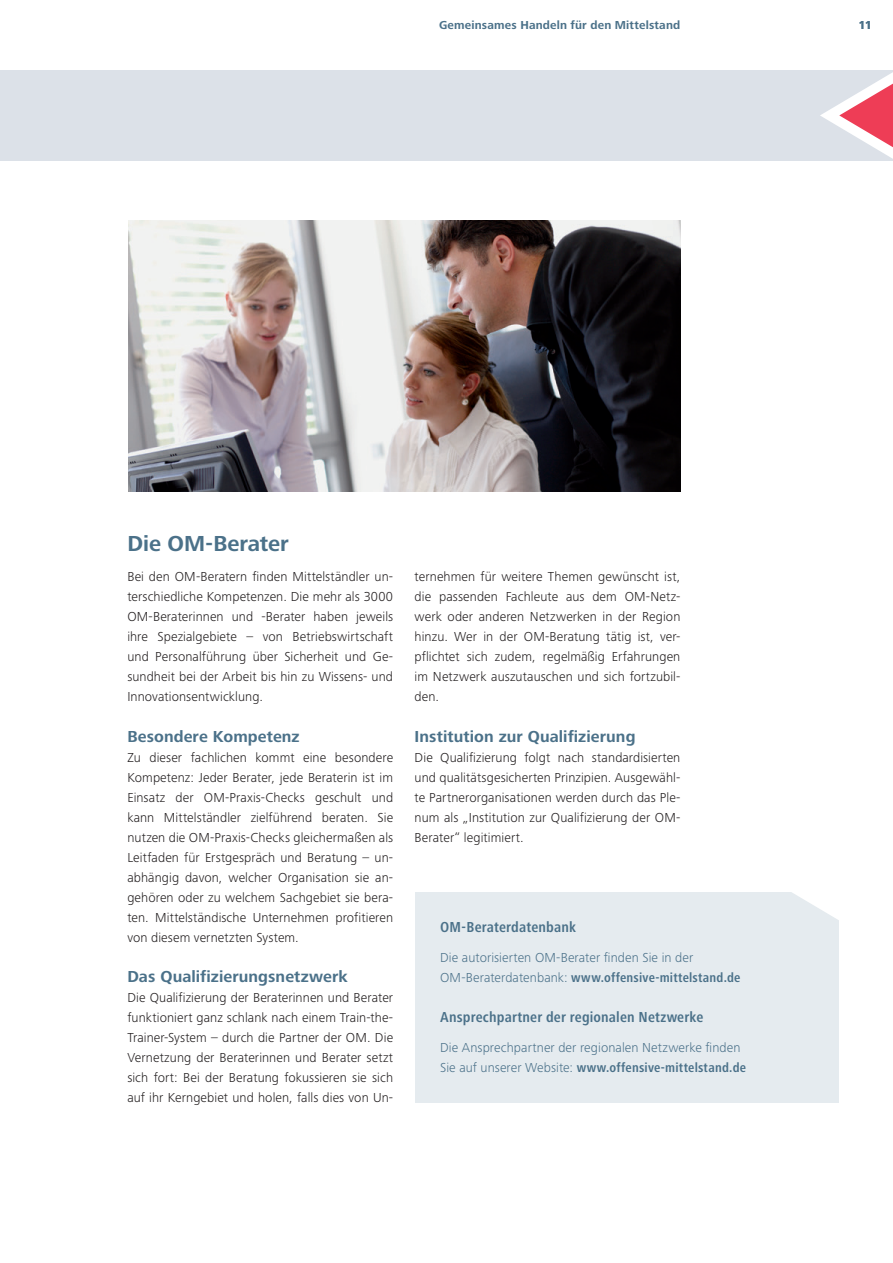
<style>
.page{position:relative;width:893px;height:1263px;background:#fff}
.page>*{position:absolute;margin:0;border:0;box-sizing:border-box;transform-origin:0 0}
.t1{font:700 22.5px "Frutiger Next Pro";letter-spacing:-.005em;color:#4b7189}
.t2{font:700 16.5px "Frutiger Next Pro";letter-spacing:.005em;color:#4b7189}
.t3{font:700 condensed 15px "Frutiger Next Pro";letter-spacing:.01em;color:#4b7189}
.t4{font:300 13.5px/20.1px "Frutiger Next Pro";letter-spacing:.01em;color:#231f20;text-align:justify}
.t5{font:300 13.5px/20.1px "Frutiger Next Pro";letter-spacing:.01em;color:#4b7189}
.t6{font:700 12px "Frutiger Next Pro";letter-spacing:.015em;color:#4b7189}
.s1{font-weight:700;font-stretch:condensed}
</style>
<div class="page">
<img style="left:129px;top:220px;width:551px;height:271px">
<div style="left:415px;top:892px;width:424px;height:210px;background:#e5ebef"></div>
<svg style="left:792px;top:892px;width:47px;height:28px"></svg>
<div style="left:0;top:70px;width:893px;height:90px;background:#dce1e8"></div>
<svg style="left:820px;top:72px;width:73px;height:87px"></svg>
<p class="t6" style="left:439px;top:18px;width:243px">Gemeinsames Handeln für den Mittelstand</p>
<p class="t6" style="left:858px;top:18px;width:15px">11</p>
<h1 class="t1" style="left:127px;top:531px;width:163px">Die OM-Berater</h1>
<p class="t4" style="left:127px;top:567px;width:267px">Bei den OM-Beratern finden Mittelständler un&shy;terschiedliche Kompetenzen. Die mehr als 3000<br>OM-Beraterinnen und -Berater haben jeweils ihre Spezialgebiete – von Betriebswirtschaft und Personalführung über Sicherheit und Ge&shy;sundheit bei der Arbeit bis hin zu Wissens- und Innovationsentwicklung.</p>
<p class="t2" style="left:127px;top:727px;width:174px">Besondere Kompetenz</p>
<p class="t4" style="left:127px;top:747px;width:267px">Zu dieser fachlichen kommt eine besondere Kompetenz: Jeder Berater, jede Beraterin ist im Einsatz der OM-Praxis-Checks geschult und kann Mittelständler zielführend beraten. Sie nutzen die OM-Praxis-Checks gleichermaßen als Leitfaden für Erstgespräch und Beratung – un&shy;abhängig davon, welcher Organisation sie an&shy;gehören oder zu welchem Sachgebiet sie bera&shy;ten. Mittelständische Unternehmen profitieren von diesem vernetzten System.</p>
<p class="t2" style="left:127px;top:967px;width:222px">Das Qualifizierungsnetzwerk</p>
<p class="t4" style="left:127px;top:987px;width:267px">Die Qualifizierung der Beraterinnen und Berater funktioniert ganz schlank nach einem Train-the-Trainer-System – durch die Partner der OM. Die Vernetzung der Beraterinnen und Berater setzt sich fort: Bei der Beratung fokussieren sie sich auf ihr Kerngebiet und holen, falls dies von Un-</p>
<p class="t4" style="left:415px;top:567px;width:267px">ternehmen für weitere Themen gewünscht ist, die passenden Fachleute aus dem OM-Netz&shy;werk oder anderen Netzwerken in der Region hinzu. Wer in der OM-Beratung tätig ist, ver&shy;pflichtet sich zudem, regelmäßig Erfahrungen im Netzwerk auszutauschen und sich fortzubil&shy;den.</p>
<p class="t2" style="left:415px;top:727px;width:222px">Institution zur Qualifizierung</p>
<p class="t4" style="left:415px;top:747px;width:267px">Die Qualifizierung folgt nach standardisierten und qualitätsgesicherten Prinzipien. Ausgewähl&shy;te Partnerorganisationen werden durch das Ple&shy;num als „Institution zur Qualifizierung der OM-Berater“ legitimiert.</p>
<p class="t3" style="left:440px;top:918px;width:137px">OM-Beraterdatenbank</p>
<p class="t5" style="left:440px;top:947px;width:302px">Die autorisierten OM-Berater finden Sie in der<br>OM-Beraterdatenbank: <span class="s1">www.offensive-mittelstand.de</span></p>
<p class="t3" style="left:440px;top:1008px;width:265px">Ansprechpartner der regionalen Netzwerke</p>
<p class="t5" style="left:440px;top:1038px;width:307px">Die Ansprechpartner der regionalen Netzwerke finden<br>Sie auf unserer Website: <span class="s1">www.offensive-mittelstand.de</span></p>
</div>
